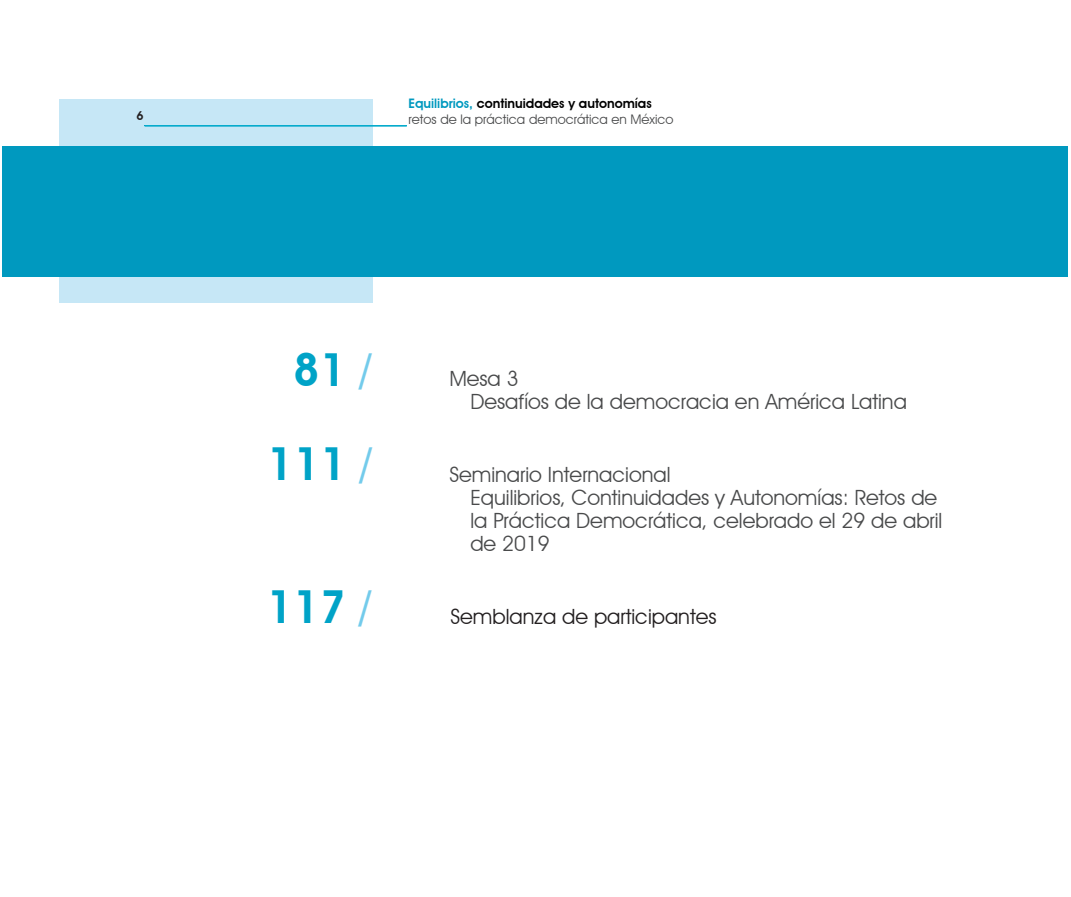
<style>
.page{position:relative;width:1071px;height:897px;background:#fff}
.page>*{position:absolute;margin:0;border:0;box-sizing:border-box;transform-origin:0 0}
.t1{font:600 45.5px/94px "Avant Garde IT Cby BT";color:#00a3c7;text-align:center}
.t2{font:21px/22.8px "Avant Garde IT Cby BT";color:#494a4b}
.t3{font:21px "Avant Garde IT Cby BT";color:#231f20}
.t4{font:13.3px "Avant Garde IT Cby BT";color:#494a4b}
.t5{font:600 13.12px "Avant Garde IT Cby BT";color:#000}
.t6{font:600 12.25px "Avant Garde IT Cby BT";color:#231f20}
.s1{color:#0099bf}
.s2{color:#73cbeb}
</style>
<div class="page">
<div style="left:59px;top:99px;width:313px;height:204px;background:#c6e7f6"></div>
<div style="left:2px;top:146px;width:1065px;height:131px;background:#0099bf"></div>
<hr style="left:144px;top:125px;width:263px;height:1px;background:#06abcc">
<p class="t5" style="left:408px;top:95px;width:245px"><span class="s1">Equilibrios,</span> continuidades y autonomías</p>
<p class="t6" style="left:137px;top:108px;width:9px">6</p>
<p class="t4" style="left:408px;top:111px;width:266px">retos de la práctica democrática en México</p>
<h1 class="t1" style="left:267px;top:323px;width:107px">81 <span class="s2">/<br></span>111 <span class="s2">/</span></h1>
<h1 class="t1" style="left:267px;top:559px;width:107px">117 <span class="s2">/</span></h1>
<p class="t2" style="left:470px;top:367px;width:438px;text-indent:-21px">Mesa 3<br>Desafíos de la democracia en América Latina</p>
<p class="t2" style="left:470px;top:463px;width:473px;text-indent:-21px">Seminario Internacional<br>Equilibrios, Continuidades y Autonomías: Retos de la Práctica Democrática, celebrado el 29 de abril de 2019</p>
<p class="t3" style="left:450px;top:604px;width:268px">Semblanza de participantes</p>
</div>
